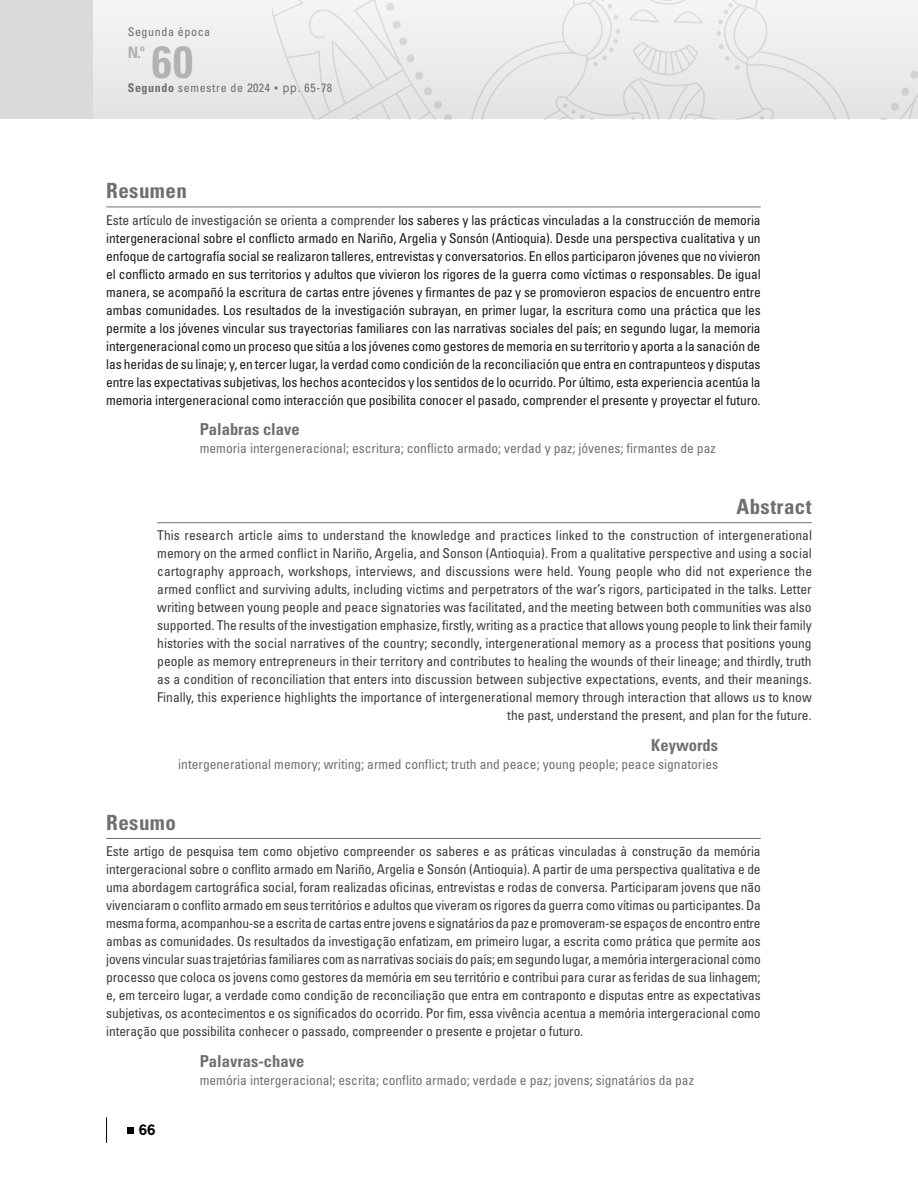
<style>
.page{position:relative;width:918px;height:1188px;background:#fff}
.page>*{position:absolute;margin:0;border:0;box-sizing:border-box;transform-origin:0 0}
.t1{font:700 condensed 45px "Univers LT Std";color:#b3b2b2}
.Abstract_T{font:700 condensed 21px "Univers LT Std";letter-spacing:.02em;color:#706f6f}
.ResumenT{font:700 condensed 21px "Univers LT Std";letter-spacing:.02em;color:#706f6f}
.Resumo_T{font:700 condensed 21px "Univers LT Std";letter-spacing:.02em;color:#706f6f}
.Palavras-chave_T{font:700 condensed 16.5px "Univers LT Std";color:#706f6f}
.PalabrasC_EspT{font:700 condensed 16.5px "Univers LT Std";color:#706f6f}
.Keywords_T{font:700 condensed 16.5px "Univers LT Std";color:#706f6f}
.t2{font:700 condensed 15.75px "Univers LT Std";color:#b3b2b2}
.ResumenTx{font:condensed 13.5px/18px "Univers LT Std";letter-spacing:-.01em;color:#1a1a1a;text-align:justify}
.Resumo_Tx{font:condensed 13.5px/18px "Univers LT Std";letter-spacing:-.01em;color:#3c3c3b;text-align:justify}
.Abstract_Tx{font:condensed 13.5px/18px "Univers LT Std";color:#3c3c3b;text-align:right}
.Keyword_Tx{font:condensed 13.5px "Univers LT Std";color:#706f6f}
.palabras_EspaTX{font:condensed 13.5px "Univers LT Std";color:#706f6f}
.Palavras-chave_Tx{font:condensed 13.5px "Univers LT Std";color:#706f6f}
.t3{font:700 13.5px "News Gothic Std";color:#000}
.t4{font:condensed 12px "Univers LT Std";letter-spacing:.05em;color:#706f6f}
.s1{font-weight:700}
.s2{font-family:"Arial";font-stretch:normal}
.s3{color:#3c3c3b}
</style>
<div class="page">
<div style="left:94px;top:0;width:824px;height:119px;background:#ececec"></div>
<svg style="left:128px;top:1128px;width:6px;height:6px"></svg>
<svg style="left:106px;top:1117px;width:1px;height:26px"></svg>
<div style="left:0;top:0;width:93px;height:119px;background:#dadada"></div>
<svg style="left:272px;top:0;width:646px;height:120px"></svg>
<hr style="left:106px;top:207px;width:655px;height:1px;background:#706f6f">
<hr style="left:157px;top:522px;width:655px;height:1px;background:#706f6f">
<hr style="left:106px;top:838px;width:655px;height:1px;background:#706f6f">
<p class="t4" style="left:128px;top:24px;width:84px">Segunda época</p>
<p class="t2" style="left:128px;top:43px;width:19px">N.º</p>
<h1 class="t1" style="left:152px;top:34px;width:43px">60</h1>
<p class="t4" style="left:128px;top:80px;width:206px"><span class="s1">Segundo</span> semestre de 2024 <span class="s2">▪ pp.</span> 65-78</p>
<p class="ResumenT" style="left:106px;top:178px;width:82px">Resumen</p>
<p class="ResumenTx" style="left:106px;top:211px;width:656px"><span class="s3">Este artículo de investigación se orienta a comprender</span> los saberes y las prácticas vinculadas a la construcción de memoria intergeneracional sobre el conflicto armado en Nariño, Argelia y Sonsón (Antioquia). Desde una perspectiva cualitativa y un enfoque de cartografía social se realizaron talleres, entrevistas y conversatorios. En ellos participaron jóvenes que no vivieron el conflicto armado en sus territorios y adultos que vivieron los rigores de la guerra como víctimas o responsables. De igual manera, se acompañó la escritura de cartas entre jóvenes y firmantes de paz y se promovieron espacios de encuentro entre ambas comunidades. Los resultados de la investigación subrayan, en primer lugar, la escritura como una práctica que les permite a los jóvenes vincular sus trayectorias familiares con las narrativas sociales del país; en segundo lugar, la memoria intergeneracional como un proceso que sitúa a los jóvenes como gestores de memoria en su territorio y aporta a la sanación de las heridas de su linaje; y, en tercer lugar, la verdad como condición de la reconciliación que entra en contrapunteos y disputas entre las expectativas subjetivas, los hechos acontecidos y los sentidos de lo ocurrido. Por último, esta experiencia acentúa la memoria intergeneracional como interacción que posibilita conocer el pasado, comprender el presente y proyectar el futuro.</p>
<p class="PalabrasC_EspT" style="left:200px;top:419px;width:101px">Palabras clave</p>
<p class="palabras_EspaTX" style="left:200px;top:440px;width:517px">memoria intergeneracional; escritura; conflicto armado; verdad y paz; jóvenes; firmantes de paz</p>
<p class="Abstract_T" style="left:736px;top:493px;width:77px">Abstract</p>
<p class="Abstract_Tx" style="left:157px;top:526px;width:656px">This research article aims to understand the knowledge and practices linked to the construction of intergenerational memory on the armed conflict in Nariño, Argelia, and Sonson (Antioquia). From a qualitative perspective and using a social cartography approach, workshops, interviews, and discussions were held. Young people who did not experience the armed conflict and surviving adults, including victims and perpetrators of the war’s rigors, participated in the talks. Letter writing between young people and peace signatories was facilitated, and the meeting between both communities was also supported. The results of the investigation emphasize, firstly, writing as a practice that allows young people to link their family histories with the social narratives of the country; secondly, intergenerational memory as a process that positions young people as memory entrepreneurs in their territory and contributes to healing the wounds of their lineage; and thirdly, truth as a condition of reconciliation that enters into discussion between subjective expectations, events, and their meanings.<br>Finally, this experience highlights the importance of intergenerational memory through interaction that allows us to know the past, understand the present, and plan for the future.</p>
<p class="Keywords_T" style="left:651px;top:735px;width:68px">Keywords</p>
<p class="Keyword_Tx" style="left:178px;top:756px;width:541px">intergenerational memory; writing; armed conflict; truth and peace; young people; peace signatories</p>
<p class="Resumo_T" style="left:106px;top:809px;width:71px">Resumo</p>
<p class="Resumo_Tx" style="left:106px;top:842px;width:656px">Este artigo de pesquisa tem como objetivo compreender os saberes e as práticas vinculadas à construção da memória intergeracional sobre o conflito armado em Nariño, Argelia e Sonsón (Antioquia). A partir de uma perspectiva qualitativa e de uma abordagem cartográfica social, foram realizadas oficinas, entrevistas e rodas de conversa. Participaram jovens que não vivenciaram o conflito armado em seus territórios e adultos que viveram os rigores da guerra como vítimas ou participantes. Da mesma forma, acompanhou-se a escrita de cartas entre jovens e signatários da paz e promoveram-se espaços de encontro entre ambas as comunidades. Os resultados da investigação enfatizam, em primeiro lugar, a escrita como prática que permite aos jovens vincular suas trajetórias familiares com as narrativas sociais do país; em segundo lugar, a memória intergeracional como processo que coloca os jovens como gestores da memória em seu território e contribui para curar as feridas de sua linhagem; e, em terceiro lugar, a verdade como condição de reconciliação que entra em contraponto e disputas entre as expectativas subjetivas, os acontecimentos e os significados do ocorrido. Por fim, essa vivência acentua a memória intergeracional como interação que possibilita conhecer o passado, compreender o presente e projetar o futuro.</p>
<p class="Palavras-chave_T" style="left:200px;top:1051px;width:106px">Palavras-chave</p>
<p class="Palavras-chave_Tx" style="left:200px;top:1072px;width:496px">memória intergeracional; escrita; conflito armado; verdade e paz; jovens; signatários da paz</p>
<p class="t3" style="left:139px;top:1121px;width:18px">66</p>
</div>
